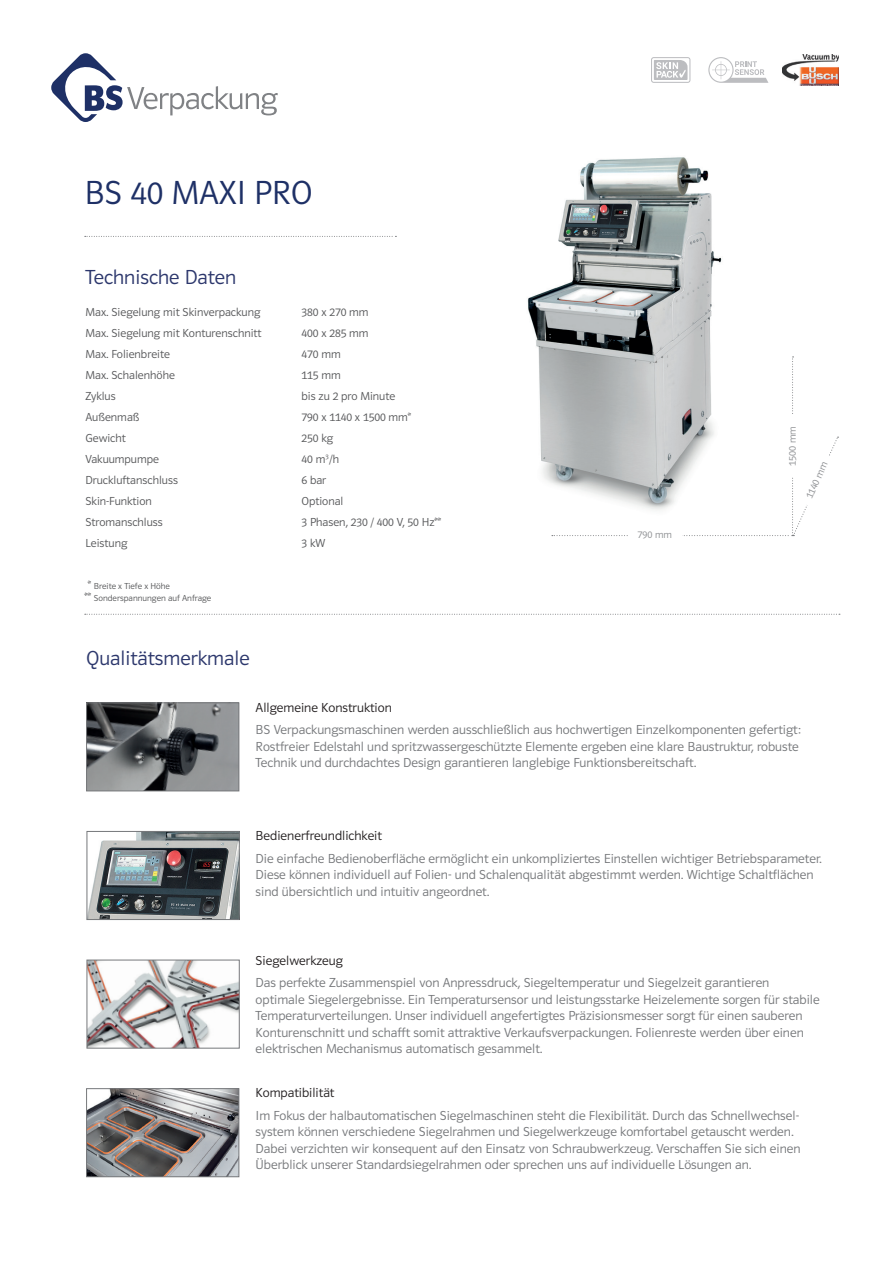
<style>
.page{position:relative;width:893px;height:1263px;background:#fff}
.page>*{position:absolute;margin:0;border:0;box-sizing:border-box;transform-origin:0 0}
.t1{font:34.5px "Polo 11 Leicht";color:#1e3066}
.t2{font:21px "Polo 11 Leicht";color:#2c376c}
.t3{font:13.5px/16.5px "Polo 11 Leicht";color:#76787b}
.t4{font:13.5px "Polo 11 Leicht";color:#231f20}
.t5{font:12px "Polo 11 Leicht";color:#57585a}
.t6{font:10.5px "Polo 11 Leicht";color:#8f9194}
.t7{font:9px/12px "Polo 11 Leicht";color:#57585a}
.s1{font-size:12px;color:#fff}
.s2{font-size:12px}
</style>
<div class="page">
<img style="left:527px;top:157px;width:195px;height:380px">
<svg style="left:85px;top:614px;width:755px;height:1px"></svg>
<svg style="left:85px;top:236px;width:311px;height:1px"></svg>
<img style="left:89px;top:833px;width:149px;height:85px">
<div style="left:87px;top:831px;width:153px;height:89px;border:1px solid #76787b"></div>
<img style="left:88px;top:704px;width:149px;height:85px">
<div style="left:86px;top:702px;width:153px;height:89px;border:1px solid #76787b"></div>
<img style="left:88px;top:1090px;width:149px;height:85px">
<div style="left:86px;top:1088px;width:153px;height:89px;border:1px solid #76787b"></div>
<img style="left:89px;top:962px;width:149px;height:84px">
<div style="left:87px;top:960px;width:153px;height:88px;border:1px solid #76787b"></div>
<div style="left:628px;top:529px;width:53px;height:16px;background:#fff"></div>
<svg style="left:552px;top:356px;width:287px;height:180px"></svg>
<div style="left:788px;top:415px;width:11px;height:62px;background:#fff"></div>
<svg style="left:51px;top:53px;width:227px;height:69px"></svg>
<img style="left:782px;top:54px;width:57px;height:32px">
<svg style="left:651px;top:57px;width:39px;height:26px"></svg>
<svg style="left:708px;top:57px;width:60px;height:26px"></svg>
<h1 class="t1" style="left:84px;top:174px;width:230px">BS 40 MAXI PRO</h1>
<h2 class="t2" style="left:85px;top:266px;width:152px">Technische Daten</h2>
<p class="t5" style="left:85px;top:305px;width:177px">Max. Siegelung mit Skinverpackung</p>
<p class="t5" style="left:301px;top:305px;width:69px">380 x 270 mm</p>
<p class="t5" style="left:85px;top:326px;width:178px">Max. Siegelung mit Konturenschnitt</p>
<p class="t5" style="left:301px;top:326px;width:69px">400 x 285 mm</p>
<p class="t5" style="left:85px;top:347px;width:86px">Max. Folienbreite</p>
<p class="t5" style="left:301px;top:347px;width:41px">470 mm</p>
<p class="t5" style="left:85px;top:368px;width:91px">Max. Schalenhöhe</p>
<p class="t5" style="left:301px;top:368px;width:41px">115 mm</p>
<p class="t5" style="left:85px;top:389px;width:32px">Zyklus</p>
<p class="t5" style="left:301px;top:389px;width:95px">bis zu 2 pro Minute</p>
<p class="t5" style="left:85px;top:410px;width:56px">Außenmaß</p>
<p class="t5" style="left:301px;top:410px;width:111px">790 x 1140 x 1500 mm*</p>
<p class="t5" style="left:85px;top:431px;width:42px">Gewicht</p>
<p class="t5" style="left:301px;top:431px;width:33px">250 kg</p>
<p class="t5" style="left:85px;top:452px;width:75px">Vakuumpumpe</p>
<p class="t5" style="left:301px;top:452px;width:39px">40 m<sup>3</sup>/h</p>
<p class="t5" style="left:85px;top:473px;width:94px">Druckluftanschluss</p>
<p class="t5" style="left:301px;top:473px;width:26px">6 bar</p>
<p class="t5" style="left:85px;top:494px;width:68px">Skin-Funktion</p>
<p class="t5" style="left:301px;top:494px;width:43px">Optional</p>
<p class="t5" style="left:85px;top:515px;width:79px">Stromanschluss</p>
<p class="t5" style="left:301px;top:515px;width:141px">3 Phasen, 230 / 400 V, 50 Hz**</p>
<p class="t5" style="left:85px;top:536px;width:43px">Leistung</p>
<p class="t5" style="left:301px;top:536px;width:25px">3 kW</p>
<p class="t7" style="left:84px;top:580px;width:128px"><span class="s1">*</span><span class="s2">*</span> Breite x Tiefe x Höhe<br><span class="s2">**</span> Sonderspannungen auf Anfrage</p>
<h2 class="t2" style="left:86px;top:647px;width:165px">Qualitätsmerkmale</h2>
<p class="t6" style="left:638px;top:528px;width:36px">790 mm</p>
<p class="t6" style="left:787px;top:466px;width:41px;rotate:-90deg">1500 mm</p>
<p class="t6" style="left:804px;top:496px;width:41px;rotate:-66deg">1140 mm</p>
<p class="t4" style="left:256px;top:700px;width:138px">Allgemeine Konstruktion</p>
<p class="t3" style="left:256px;top:722px;width:547px">BS Verpackungsmaschinen werden ausschließlich aus hochwertigen Einzelkomponenten gefertigt:<br>Rostfreier Edelstahl und spritzwassergeschützte Elemente ergeben eine klare Baustruktur, robuste<br>Technik und durchdachtes Design garantieren langlebige Funktionsbereitschaft.</p>
<p class="t4" style="left:256px;top:828px;width:128px">Bedienerfreundlichkeit</p>
<p class="t3" style="left:256px;top:850px;width:568px">Die einfache Bedienoberfläche ermöglicht ein unkompliziertes Einstellen wichtiger Betriebsparameter.<br>Diese können individuell auf Folien- und Schalenqualität abgestimmt werden. Wichtige Schaltflächen sind übersichtlich und intuitiv angeordnet.</p>
<p class="t4" style="left:256px;top:953px;width:89px">Siegelwerkzeug</p>
<p class="t3" style="left:256px;top:974px;width:566px">Das perfekte Zusammenspiel von Anpressdruck, Siegeltemperatur und Siegelzeit garantieren optimale Siegelergebnisse. Ein Temperatursensor und leistungsstarke Heizelemente sorgen für stabile Temperaturverteilungen. Unser individuell angefertigtes Präzisionsmesser sorgt für einen sauberen Konturenschnitt und schafft somit attraktive Verkaufsverpackungen. Folienreste werden über einen elektrischen Mechanismus automatisch gesammelt.</p>
<p class="t4" style="left:256px;top:1085px;width:80px">Kompatibilität</p>
<p class="t3" style="left:256px;top:1107px;width:547px">Im Fokus der halbautomatischen Siegelmaschinen steht die Flexibilität. Durch das Schnellwechsel&shy;system können verschiedene Siegelrahmen und Siegelwerkzeuge komfortabel getauscht werden.<br>Dabei verzichten wir konsequent auf den Einsatz von Schraubwerkzeug. Verschaffen Sie sich einen Überblick unserer Standardsiegelrahmen oder sprechen uns auf individuelle Lösungen an.</p>
</div>
